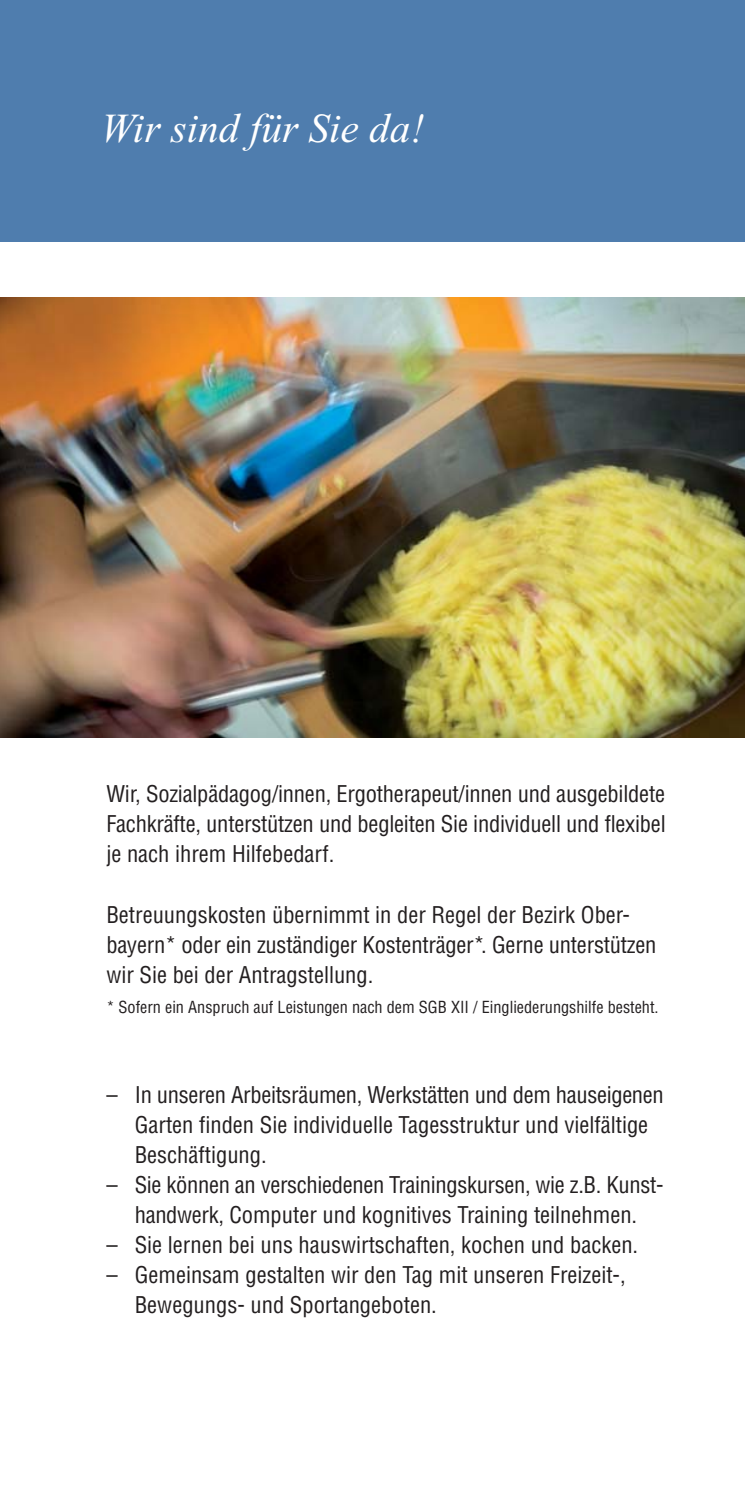
<style>
.page{position:relative;width:745px;height:1489px;background:#fff}
.page>*{position:absolute;margin:0;border:0;box-sizing:border-box;transform-origin:0 0}
.t1{font:italic 41.25px "Times New Roman";color:#fff}
.t2{font:condensed 22.5px/30px "Helvetica";color:#231f20}
.t3{font:condensed 16.25px "Helvetica";color:#231f20}
</style>
<div class="page">
<img style="left:0;top:298px;width:744px;height:439px">
<div style="left:0;top:0;width:744px;height:241px;background:#4f7dae"></div>
<h1 class="t1" style="left:101px;top:104px;width:325px">Wir sind für Sie da!</h1>
<p class="t2" style="left:106px;top:781px;width:560px;text-align:justify">Wir, Sozialpädagog/innen, Ergotherapeut/innen und ausgebildete Fachkräfte, unterstützen und begleiten Sie individuell und flexibel je nach ihrem Hilfebedarf.</p>
<p class="t2" style="left:106px;top:901px;width:551px">Betreuungskosten übernimmt in der Regel der Bezirk Ober&shy;bayern* oder ein zuständiger Kostenträger*. Gerne unterstützen wir Sie bei der Antragstellung.</p>
<p class="t3" style="left:106px;top:1000px;width:553px">* Sofern ein Anspruch auf Leistungen nach dem SGB XII / Eingliederungshilfe besteht.</p>
<p class="t2" style="left:135px;top:1081px;width:530px;text-indent:-28px">– In unseren Arbeitsräumen, Werkstätten und dem hauseigenen<br>Garten finden Sie individuelle Tagesstruktur und vielfältige<br>Beschäftigung.</p>
<p class="t2" style="left:106px;top:1171px;width:558px;text-align:center">– Sie können an verschiedenen Trainingskursen, wie z.B. Kunst&shy;handwerk, Computer und kognitives Training teilnehmen.</p>
<p class="t2" style="left:106px;top:1231px;width:533px">– Sie lernen bei uns hauswirtschaften, kochen und backen.</p>
<p class="t2" style="left:135px;top:1261px;width:492px;text-indent:-28px">– Gemeinsam gestalten wir den Tag mit unseren Freizeit-,<br>Bewegungs- und Sportangeboten.</p>
</div>
